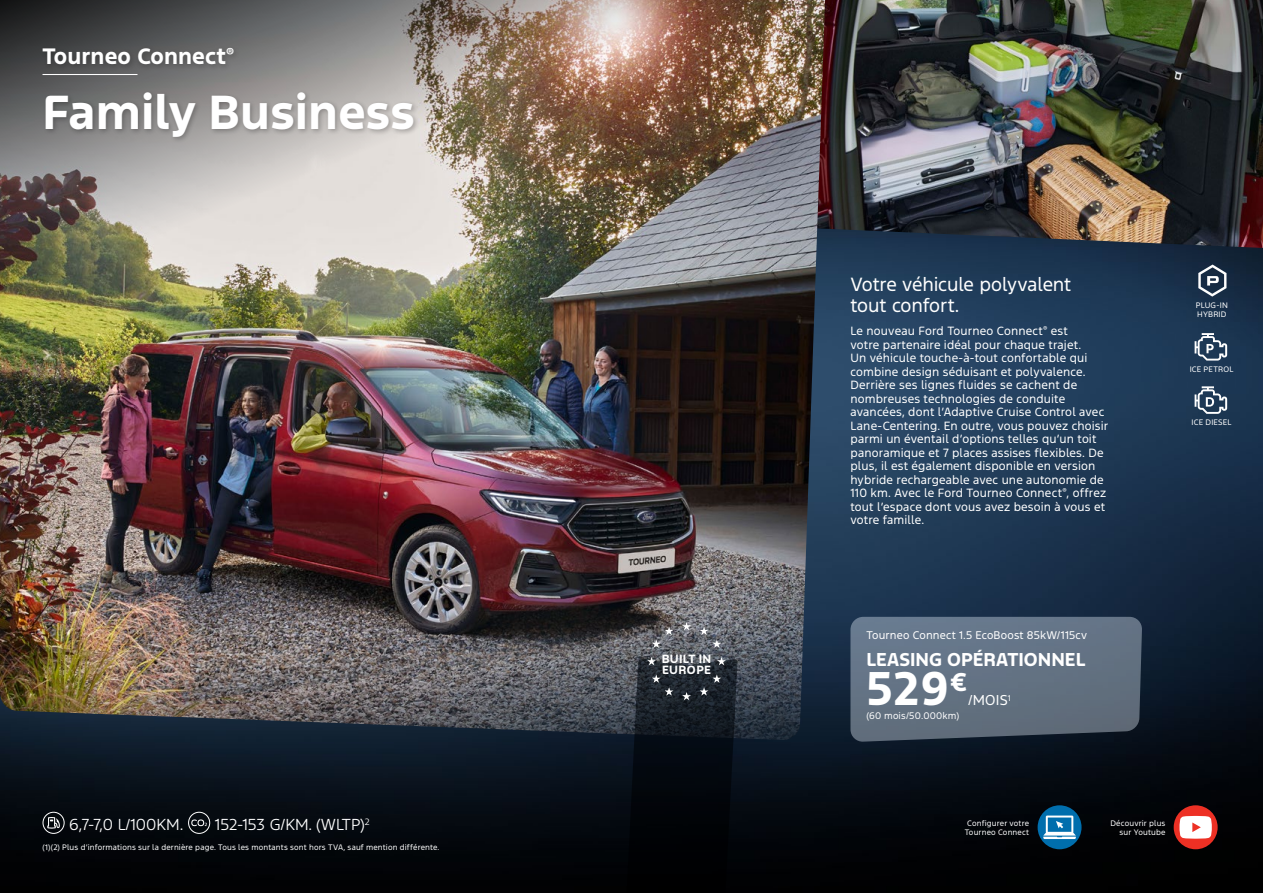
<style>
.page{position:relative;width:1263px;height:893px;background:#fff}
.page>*{position:absolute;margin:0;border:0;box-sizing:border-box;transform-origin:0 0}
.t1{font:700 45px "Ford F1";letter-spacing:.005em;color:#fff}
.t2{font:700 44.55px "Ford F1";color:#fff}
.t3{font:700 21px "Ford F1";letter-spacing:.005em;color:#fff}
.t4{font:18px/21.6px "Ford F1";letter-spacing:-.01em;color:#fff}
.t5{font:700 17.55px "Ford F1";color:#fff}
.t6{font:300 15px "Ford F1";color:#fff}
.t7{font:13.5px "Ford F1";color:#fff}
.t8{font:11.25px/13.5px "Ford F1";letter-spacing:.01em;color:#fff}
.t9{font:700 11.25px/10.4px "Ford F1";letter-spacing:.025em;color:#fff}
.t10{font:10.5px "Ford F1";letter-spacing:.015em;color:#fff}
.t11{font:9px "Ford F1";letter-spacing:.025em;color:#fff}
.t12{font:7.5px/9px "Ford F1";letter-spacing:.02em;color:#fff}
</style>
<div class="page">
<img style="left:0;top:248px;width:1263px;height:645px">
<img style="left:825px;top:0;width:438px;height:248px">
<img style="left:0;top:0;width:825px;height:740px">
<div style="left:43px;top:89px;width:377px;height:54px;background:#000;opacity:.25"></div>
<div style="left:40px;top:45px;width:201px;height:26px;background:#000;opacity:.25"></div>
<hr style="left:43px;top:74px;width:94px;height:1px;background:#fff">
<svg style="left:850px;top:617px;width:292px;height:125px;background:#5e6c7d"></svg>
<svg style="left:626px;top:622px;width:112px;height:271px;background:#1a1e23"></svg>
<svg style="left:1198px;top:265px;width:28px;height:32px"></svg>
<svg style="left:1194px;top:333px;width:33px;height:28px"></svg>
<svg style="left:1194px;top:386px;width:33px;height:28px"></svg>
<svg style="left:47px;top:817px;width:13px;height:12px"></svg>
<div style="left:43px;top:812px;width:22px;height:22px;border:1px solid #fff;border-radius:50%"></div>
<svg style="left:191px;top:819px;width:16px;height:7px"></svg>
<div style="left:188px;top:812px;width:22px;height:22px;border:1px solid #fff;border-radius:50%"></div>
<div style="left:1174px;top:805px;width:43px;height:44px;background:#ed3024;border-radius:50%"></div>
<svg style="left:1179px;top:816px;width:33px;height:23px"></svg>
<div style="left:1037px;top:805px;width:44px;height:44px;background:#006ead;border-radius:50%"></div>
<svg style="left:1043px;top:815px;width:33px;height:24px"></svg>
<h3 class="t3" style="left:43px;top:41px;width:193px">Tourneo Connect<sup>®</sup></h3>
<h1 class="t1" style="left:43px;top:79px;width:374px">Family Business</h1>
<h3 class="t4" style="left:850px;top:275px;width:222px">Votre véhicule polyvalent tout confort.</h3>
<p class="t8" style="left:850px;top:325px;width:259px">Le nouveau Ford Tourneo Connect<sup>®</sup> est<br>votre partenaire idéal pour chaque trajet.<br>Un véhicule touche-à-tout confortable qui combine design séduisant et polyvalence.<br>Derrière ses lignes fluides se cachent de nombreuses technologies de conduite avancées, dont l’Adaptive Cruise Control avec Lane-Centering. En outre, vous pouvez choisir parmi un éventail d’options telles qu’un toit panoramique et 7 places assises flexibles. De plus, il est également disponible en version hybride rechargeable avec une autonomie de 110 km. Avec le Ford Tourneo Connect<sup>®</sup>, offrez tout l’espace dont vous avez besoin à vous et votre famille.</p>
<p class="t12" style="left:1196px;top:301px;width:34px">PLUG-IN<br>HYBRID</p>
<p class="t12" style="left:1190px;top:365px;width:45px">ICE PETROL</p>
<p class="t12" style="left:1191px;top:418px;width:41px">ICE DIESEL</p>
<p class="t9" style="left:662px;top:654px;width:51px">BUILT IN<br>EUROPE</p>
<p class="t10" style="left:866px;top:629px;width:222px">Tourneo Connect 1.5 EcoBoost 85kW/115cv</p>
<h3 class="t5" style="left:866px;top:647px;width:220px">LEASING OPÉRATIONNEL</h3>
<h2 class="t2" style="left:866px;top:656px;width:102px">529<sup>€</sup></h2>
<p class="t7" style="left:968px;top:691px;width:44px">/MOIS<sup>1</sup></p>
<p class="t11" style="left:866px;top:709px;width:94px">(60 mois/50.000km)</p>
<h3 class="t6" style="left:69px;top:814px;width:116px">6,7-7,0 L/100KM.</h3>
<h3 class="t6" style="left:215px;top:814px;width:156px">152-153 G/KM. (WLTP)<sup>2</sup></h3>
<p class="t12" style="left:1110px;top:820px;width:56px;text-align:right">Découvrir plus sur Youtube</p>
<p class="t12" style="left:965px;top:819px;width:66px;text-align:center">Configurer votre<br>Tourneo Connect</p>
<p class="t12" style="left:43px;top:843px;width:398px">(1)(2) Plus d’informations sur la dernière page. Tous les montants sont hors TVA, sauf mention différente.</p>
</div>
